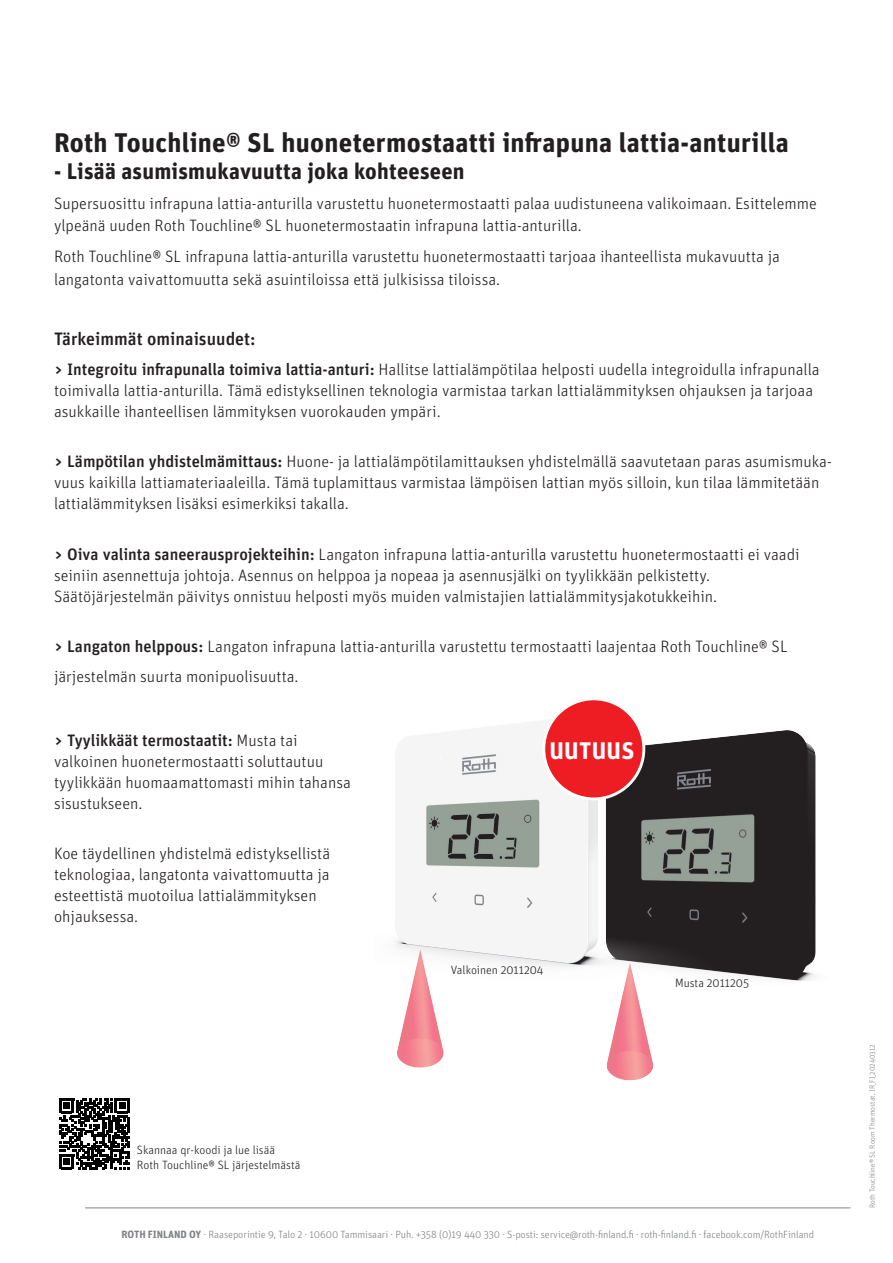
<style>
.page{position:relative;width:893px;height:1263px;background:#fff}
.page>*{position:absolute;margin:0;border:0;box-sizing:border-box;transform-origin:0 0}
.t1{font:700 27px "Unit OT";letter-spacing:.01em;color:#231f20}
.t2{font:700 24px "Unit OT";letter-spacing:.01em;color:#fff}
.t3{font:700 22.5px "Unit OT";letter-spacing:.01em;color:#231f20}
.brødtekst{font:500 18px "Unit OT";color:#231f20}
.brødtekst-2{font:300 16.5px/21px "Unit OT";color:#231f20}
.t4{font:300 12px "Unit OT";color:#231f20}
.t5{font:300 10.5px "Unit OT";letter-spacing:-.01em;color:#808285}
.t6{font:300 7.5px "Unit OT";color:#808285}
.s1{font-weight:500}
.s2{font-weight:700}
</style>
<div class="page">
<svg style="left:59px;top:1098px;width:71px;height:71px"></svg>
<hr style="left:85px;top:1207px;width:765px;height:1px;background:#808285">
<img style="left:621px;top:730px;width:195px;height:351px">
<img style="left:395px;top:720px;width:316px;height:359px">
<div style="left:544px;top:699px;width:100px;height:100px;background:#ee1d23;border-radius:50%"></div>
<div style="left:542px;top:697px;width:103px;height:103px;border:3px solid #fff;border-radius:50%"></div>
<p class="t1" style="left:54px;top:125px;width:736px">Roth Touchline® SL huonetermostaatti infrapuna lattia-anturilla</p>
<p class="t3" style="left:54px;top:156px;width:412px">- Lisää asumismukavuutta joka kohteeseen</p>
<p class="brødtekst-2" style="left:54px;top:192px;width:764px;line-height:22.5px">Supersuosittu infrapuna lattia-anturilla varustettu huonetermostaatti palaa uudistuneena valikoimaan. Esittelemme ylpeänä uuden Roth Touchline® SL huonetermostaatin infrapuna lattia-anturilla.</p>
<p class="brødtekst-2" style="left:54px;top:245px;width:727px;line-height:22.5px">Roth Touchline® SL infrapuna lattia-anturilla varustettu huonetermostaatti tarjoaa ihanteellista mukavuutta ja langatonta vaivattomuutta sekä asuintiloissa että julkisissa tiloissa.</p>
<p class="brødtekst" style="left:54px;top:327px;width:203px">Tärkeimmät ominaisuudet:</p>
<p class="brødtekst-2" style="left:54px;top:359px;width:767px;text-indent:13px"><span class="s1">Integroitu infrapunalla toimiva lattia-anturi:</span> Hallitse lattialämpötilaa helposti uudella integroidulla infrapunalla toimivalla lattia-anturilla. Tämä edistyksellinen teknologia varmistaa tarkan lattialämmityksen ohjauksen ja tarjoaa asukkaille ihanteellisen lämmityksen vuorokauden ympäri.</p>
<p class="brødtekst-2" style="left:54px;top:451px;width:779px;text-indent:13px"><span class="s1">Lämpötilan yhdistelmämittaus:</span> Huone- ja lattialämpötilamittauksen yhdistelmällä saavutetaan paras asumismuka&shy;vuus kaikilla lattiamateriaaleilla. Tämä tuplamittaus varmistaa lämpöisen lattian myös silloin, kun tilaa lämmitetään lattialämmityksen lisäksi esimerkiksi takalla.</p>
<p class="brødtekst-2" style="left:54px;top:544px;width:747px;text-indent:13px"><span class="s1">Oiva valinta saneerausprojekteihin:</span> Langaton infrapuna lattia-anturilla varustettu huonetermostaatti ei vaadi seiniin asennettuja johtoja. Asennus on helppoa ja nopeaa ja asennusjälki on tyylikkään pelkistetty.<br>Säätöjärjestelmän päivitys onnistuu helposti myös muiden valmistajien lattialämmitysjakotukkeihin.</p>
<p class="brødtekst-2" style="left:67px;top:636px;width:722px"><span class="s1">Langaton helppous:</span> Langaton infrapuna lattia-anturilla varustettu termostaatti laajentaa Roth Touchline® SL</p>
<p class="brødtekst-2" style="left:54px;top:666px;width:246px">järjestelmän suurta monipuolisuutta.</p>
<p class="brødtekst-2" style="left:54px;top:729px;width:298px;text-indent:13px"><span class="s1">Tyylikkäät termostaatit:</span> Musta tai valkoinen huonetermostaatti soluttautuu tyylikkään huomaamattomasti mihin tahansa sisustukseen.</p>
<p class="brødtekst-2" style="left:54px;top:843px;width:278px">Koe täydellinen yhdistelmä edistyksellistä teknologiaa, langatonta vaivattomuutta ja esteettistä muotoilua lattialämmityksen ohjauksessa.</p>
<p class="t4" style="left:137px;top:1142px;width:140px">Skannaa qr-koodi ja lue lisää</p>
<p class="t4" style="left:137px;top:1157px;width:165px">Roth Touchline® SL järjestelmästä</p>
<p class="t2" style="left:549px;top:735px;width:87px">UUTUUS</p>
<p class="t4" style="left:451px;top:963px;width:94px">Valkoinen 2011204</p>
<p class="t4" style="left:675px;top:976px;width:75px">Musta 2011205</p>
<p class="t5" style="left:121px;top:1228px;width:694px"><span class="s2">ROTH FINLAND OY</span> · Raaseporintie 9, Talo 2 · 10600 Tammisaari · Puh. +358 (0)19 440 330 · S-posti: service@roth-finland.fi · roth-finland.fi · facebook.com/RothFinland</p>
<p class="t6" style="left:868px;top:1208px;width:166px;rotate:-90deg">Roth Touchline® SL Room Thermostat, IR_FI_20240312</p>
</div>
